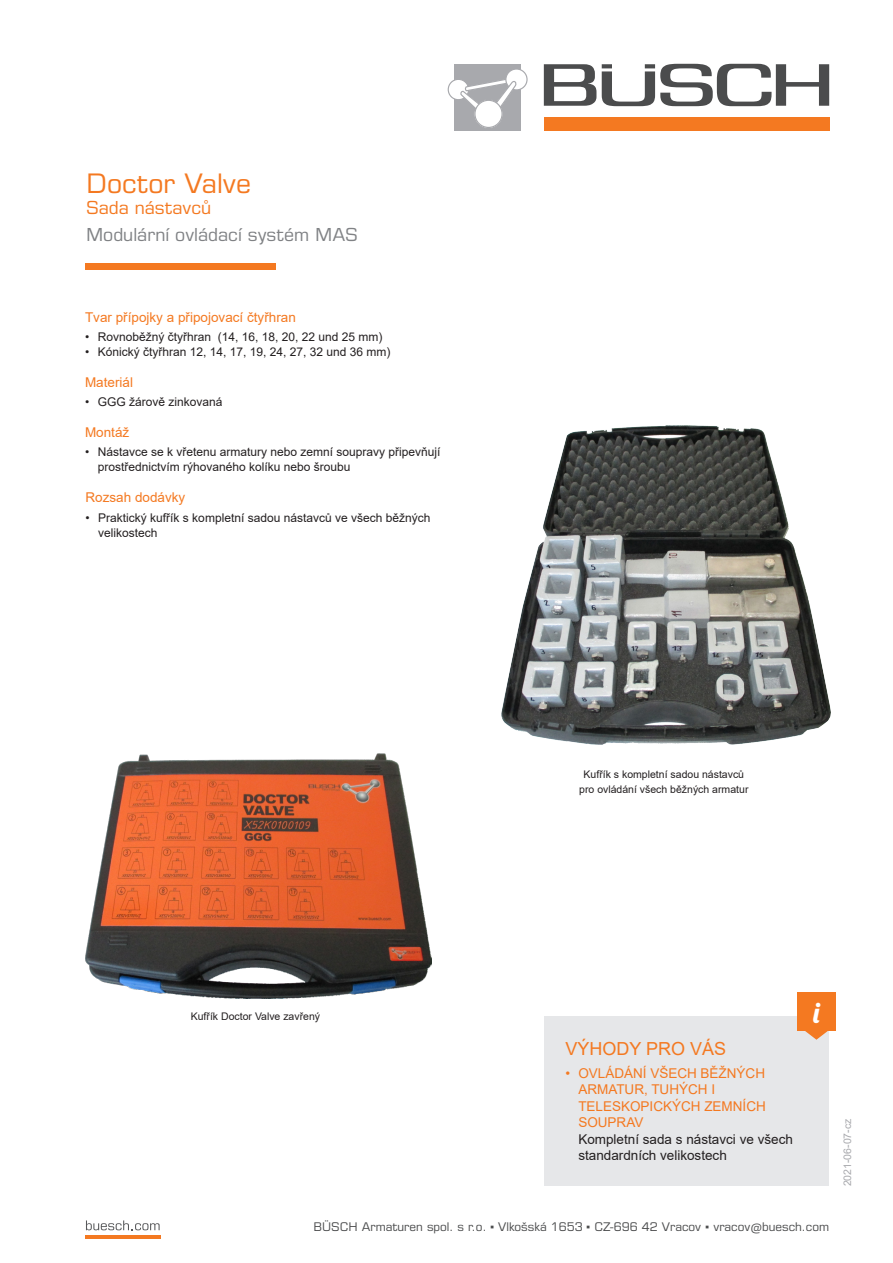
<style>
.page{position:relative;width:893px;height:1263px;background:#fff}
.page>*{position:absolute;margin:0;border:0;box-sizing:border-box;transform-origin:0 0}
.Head_Side{font:28.5px "Lobster";color:#fff}
.t1{font:27px "Eurostile LT Pro";color:#f47921}
.t2{font:18px "Eurostile LT Pro";color:#808285}
.t3{font:18px "Arial";color:#f47921}
.t4{font:18px "Eurostile LT Pro";color:#f47921}
.t5{font:13.5px/16.5px "Arial";color:#f47921}
.t6{font:13.5px "Arial";color:#231f20}
.t7{font:12px/15px "Arial";color:#231f20}
.t8{font:12px "Eurostile LT Pro";color:#4b4c4d}
.Unterüberschrift{font:10.5px "Arial";color:#231f20}
.t9{font:10.5px "Arial";color:#a8a9ad}
.s1{font-family:"Arial"}
</style>
<div class="page">
<div style="left:85px;top:263px;width:191px;height:6px;background:#f47921"></div>
<svg style="left:544px;top:64px;width:52px;height:42px"></svg>
<svg style="left:602px;top:64px;width:227px;height:42px"></svg>
<div style="left:544px;top:118px;width:285px;height:13px;background:#f47921"></div>
<div style="left:454px;top:64px;width:66px;height:67px;background:#a8a9ad"></div>
<div style="left:448px;top:79px;width:21px;height:21px;background:#fff;border-radius:50%"></div>
<div style="left:448px;top:79px;width:21px;height:21px;border:1px solid #a8a9ad;border-radius:50%"></div>
<div style="left:473px;top:99px;width:31px;height:30px;background:#a8a9ad;border:1px solid #a8a9ad;border-radius:50%"></div>
<div style="left:506px;top:69px;width:21px;height:21px;background:#fff;border-radius:50%"></div>
<div style="left:505px;top:68px;width:23px;height:22px;border:1px solid #a8a9ad;border-radius:50%"></div>
<svg style="left:458px;top:76px;width:59px;height:38px"></svg>
<div style="left:474px;top:100px;width:29px;height:28px;background:#fff;border:1px solid #a8a9ad;border-radius:50%"></div>
<svg style="left:86px;top:1220px;width:74px;height:10px"></svg>
<hr style="left:85px;top:1236px;width:75px;height:3px;background:#f47921">
<div style="left:544px;top:1016px;width:285px;height:170px;background:#e6e7e9"></div>
<svg style="left:805px;top:1031px;width:23px;height:9px"></svg>
<div style="left:797px;top:992px;width:39px;height:39px;background:#f47921"></div>
<img style="left:502px;top:425px;width:328px;height:320px">
<img style="left:86px;top:753px;width:346px;height:245px">
<p class="t1" style="left:86px;top:167px;width:167px">Doctor Valve</p>
<p class="t4" style="left:86px;top:197px;width:127px">Sada nástavců</p>
<p class="t2" style="left:86px;top:224px;width:273px">Modulární ovládací systém MAS</p>
<p class="t5" style="left:85px;top:308px;width:212px">Tvar přípojky a připojovací čtyřhran</p>
<p class="t7" style="left:85px;top:329px;width:299px">• Rovnoběžný čtyřhran (14, 16, 18, 20, 22 und 25 mm)</p>
<p class="t7" style="left:85px;top:344px;width:307px">• Kónický čtyřhran 12, 14, 17, 19, 24, 27, 32 und 36 mm)</p>
<p class="t5" style="left:85px;top:374px;width:50px">Materiál</p>
<p class="t7" style="left:85px;top:395px;width:139px">• GGG žárově zinkovaná</p>
<p class="t5" style="left:85px;top:424px;width:46px">Montáž</p>
<p class="t7" style="left:98px;top:444px;width:344px;text-indent:-13px">• Nástavce se k vřetenu armatury nebo zemní soupravy připevňují prostřednictvím rýhovaného kolíku nebo šroubu</p>
<p class="t5" style="left:86px;top:489px;width:101px">Rozsah dodávky</p>
<p class="t7" style="left:98px;top:510px;width:334px;text-indent:-13px">• Praktický kufřík s kompletní sadou nástavců ve všech běžných velikostech</p>
<p class="Unterüberschrift" style="left:584px;top:767px;width:162px">Kufřík s kompletní sadou nástavců</p>
<p class="Unterüberschrift" style="left:579px;top:782px;width:171px">pro ovládání všech běžných armatur</p>
<p class="Unterüberschrift" style="left:191px;top:1009px;width:131px">Kufřík Doctor Valve zavřený</p>
<p class="t3" style="left:566px;top:1036px;width:162px">VÝHODY PRO VÁS</p>
<p class="t5" style="left:578px;top:1065px;width:189px;text-indent:-13px">• OVLÁDÁNÍ VŠECH BĚŽNÝCH<br>ARMATUR, TUHÝCH I<br>TELESKOPICKÝCH ZEMNÍCH<br>SOUPRAV</p>
<p class="t6" style="left:578px;top:1130px;width:216px">Kompletní sada s nástavci ve všech</p>
<p class="t6" style="left:578px;top:1146px;width:150px">standardních velikostech</p>
<p class="Head_Side" style="left:813px;top:994px;width:7px">i</p>
<p class="t8" style="left:314px;top:1220px;width:517px">BÜSCH Armaturen spol. s r.o. <span class="s1">▪</span> Vlkošská 1653 <span class="s1">▪</span> CZ-696 42 Vracov <span class="s1">▪</span> vracov@buesch.com</p>
<p class="t9" style="left:840px;top:1186px;width:69px;rotate:-90deg">2021-06-07-cz</p>
</div>
